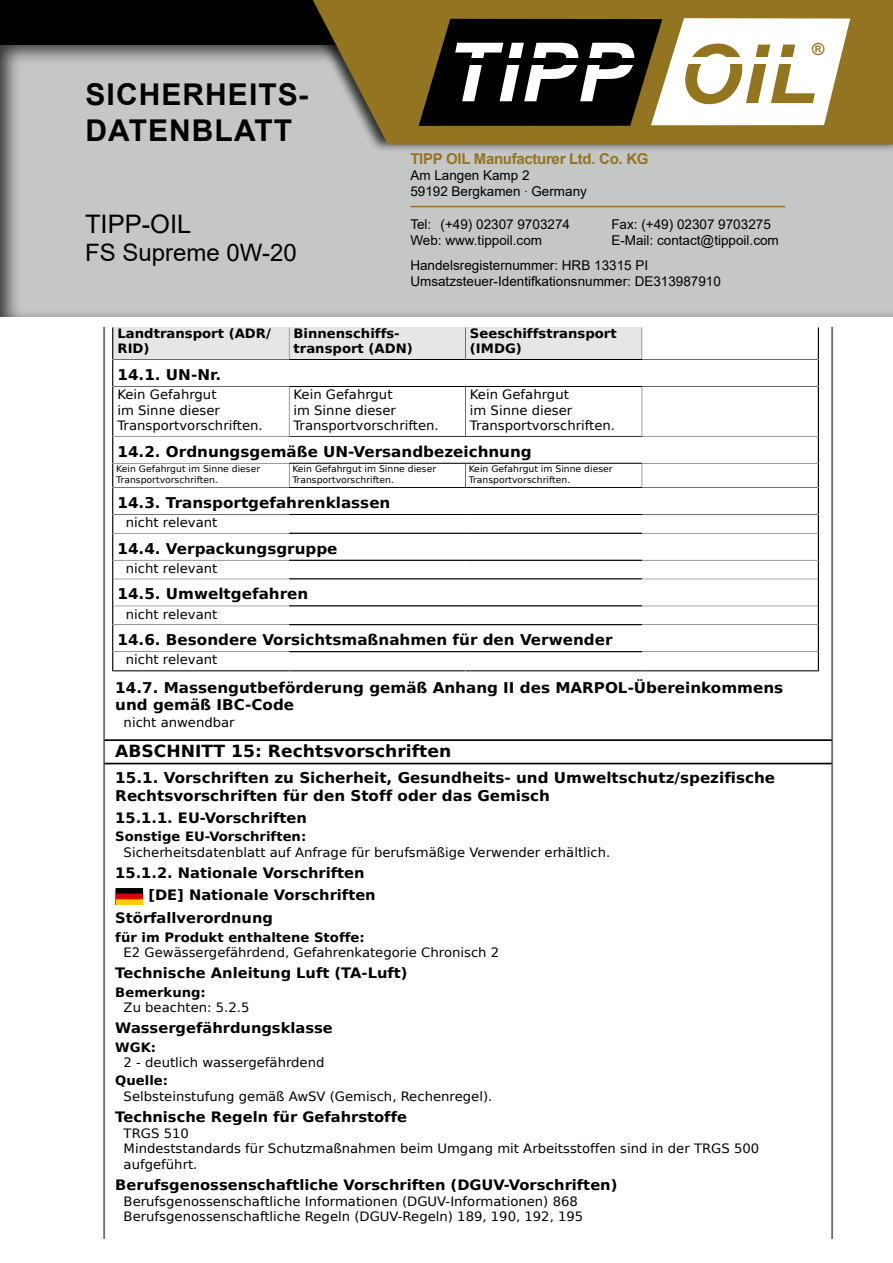
<style>
.page{position:relative;width:893px;height:1263px;background:#fff}
.page>*{position:absolute;margin:0;border:0;box-sizing:border-box;transform-origin:0 0}
.t1{font:italic 700 81.75px "Arial";letter-spacing:.015em;color:#fff}
.t2{font:700 30px/36px "Arial";letter-spacing:.035em;color:#000}
.t3{font:25.5px "Arial";color:#000}
.t4{font:24px "Arial";color:#000}
.t5{font:700 16.65px "DejaVu Sans";color:#000}
.t6{font:700 16.65px "Arial";color:#937520}
.t7{font:700 15px "Arial";letter-spacing:-.02em;color:#937521}
.t8{font:700 14.85px/17.9px "DejaVu Sans";color:#000}
.t9{font:700 14.4px "DejaVu Sans";color:#000}
.t10{font:13.5px/16.2px "Arial";color:#000}
.t11{font:12.9px/15.5px "DejaVu Sans";color:#000}
.t12{font:700 12.9px/15.5px "DejaVu Sans";color:#000}
.t13{font:700 11.4px "DejaVu Sans";color:#000}
.t14{font:9px/10.8px "DejaVu Sans";color:#000}
.s1{font-weight:400}
.s2{color:#937520}
.s3{font-family:"Helvetica Neue LT Std";font-weight:100;font-stretch:condensed}
.s4{font-weight:700}
</style>
<div class="page">
<div style="left:0;top:43px;width:893px;height:276px;background:#000;opacity:.75"></div>
<div style="left:0;top:0;width:893px;height:45px;background:#000"></div>
<div style="left:292px;top:0;width:601px;height:153px;background:#000;opacity:.75"></div>
<svg style="left:308px;top:0;width:585px;height:145px;background:#937a34"></svg>
<svg style="left:419px;top:18px;width:431px;height:108px"></svg>
<div style="left:445px;top:43px;width:184px;height:76px;background:#000"></div>
<div style="left:469px;top:58px;width:170px;height:6px;background:#000"></div>
<div style="left:685px;top:58px;width:109px;height:6px;background:#fff"></div>
<hr style="left:410px;top:206px;width:375px;height:1px;background:#937521">
<hr style="left:832px;top:327px;width:1px;height:911px;background:#000">
<hr style="left:104px;top:327px;width:1px;height:911px;background:#000">
<svg style="left:112px;top:327px;width:707px;height:345px"></svg>
<hr style="left:104px;top:739px;width:728px;height:2px;background:#000">
<hr style="left:104px;top:763px;width:728px;height:1px;background:#000">
<svg style="left:115px;top:888px;width:28px;height:17px"></svg>
<img style="left:116px;top:889px;width:26px;height:15px">
<h2 class="t2" style="left:86px;top:77px;width:224px">SICHERHEITS-<br>DATENBLATT</h2>
<p class="t3" style="left:85px;top:206px;width:108px">TIPP-OIL</p>
<p class="t4" style="left:85px;top:236px;width:213px">FS Supreme 0W-20</p>
<p class="t13" style="left:115px;top:246px;width:67px">Version: <span class="s1">4</span></p>
<h1 class="t1" style="left:445px;top:18px;width:373px">TIPP <span class="s2">OIL</span></h1>
<p class="t6" style="left:812px;top:38px;width:14px">®</p>
<p class="t7" style="left:410px;top:148px;width:240px">TIPP OIL Manufacturer Ltd. Co. KG</p>
<p class="t10" style="left:410px;top:167px;width:178px">Am Langen Kamp 2<br>59192 Bergkamen <span class="s3">·</span> Germany</p>
<p class="t10" style="left:410px;top:216px;width:161px">Tel: (+49) 02307 9703274</p>
<p class="t10" style="left:611px;top:216px;width:161px">Fax: (+49) 02307 9703275</p>
<p class="t10" style="left:410px;top:232px;width:133px">Web: www.tippoil.com</p>
<p class="t10" style="left:410px;top:228px;width:370px;line-height:25.2px;text-indent:201px">E-Mail: contact@tippoil.com<br>Handelsregisternummer: HRB 13315 PI</p>
<p class="t10" style="left:410px;top:273px;width:312px">Umsatzsteuer-Identifkationsnummer: DE313987910</p>
<p class="t12" style="left:118px;top:325px;width:155px">Landtransport (ADR/<br>RID)</p>
<p class="t12" style="left:294px;top:325px;width:121px">Binnenschiffs&shy;transport (ADN)</p>
<p class="t12" style="left:470px;top:325px;width:148px">Seeschiffstransport (IMDG)</p>
<p class="t8" style="left:118px;top:365px;width:105px">14.1. UN-Nr.</p>
<p class="t11" style="left:118px;top:387px;width:147px">Kein Gefahrgut<br>im Sinne dieser<br>Transportvorschriften.</p>
<p class="t11" style="left:294px;top:387px;width:147px">Kein Gefahrgut<br>im Sinne dieser<br>Transportvorschriften.</p>
<p class="t11" style="left:470px;top:387px;width:147px">Kein Gefahrgut<br>im Sinne dieser<br>Transportvorschriften.</p>
<p class="t8" style="left:118px;top:442px;width:416px">14.2. Ordnungsgemäße UN-Versandbezeichnung</p>
<p class="t14" style="left:116px;top:463px;width:145px">Kein Gefahrgut im Sinne dieser<br>Transportvorschriften.</p>
<p class="t14" style="left:292px;top:463px;width:145px">Kein Gefahrgut im Sinne dieser<br>Transportvorschriften.</p>
<p class="t14" style="left:469px;top:463px;width:145px">Kein Gefahrgut im Sinne dieser<br>Transportvorschriften.</p>
<p class="t8" style="left:118px;top:493px;width:274px">14.3. Transportgefahrenklassen</p>
<p class="t11" style="left:126px;top:515px;width:93px">nicht relevant</p>
<p class="t8" style="left:118px;top:539px;width:222px">14.4. Verpackungsgruppe</p>
<p class="t11" style="left:126px;top:560px;width:93px">nicht relevant</p>
<p class="t8" style="left:118px;top:585px;width:192px">14.5. Umweltgefahren</p>
<p class="t11" style="left:126px;top:606px;width:93px">nicht relevant</p>
<p class="t8" style="left:118px;top:630px;width:496px">14.6. Besondere Vorsichtsmaßnahmen für den Verwender</p>
<p class="t11" style="left:126px;top:652px;width:93px">nicht relevant</p>
<p class="t8" style="left:115px;top:678px;width:669px">14.7. Massengutbeförderung gemäß Anhang II des MARPOL-Übereinkommens und gemäß IBC-Code</p>
<p class="t11" style="left:124px;top:714px;width:113px">nicht anwendbar</p>
<p class="t5" style="left:115px;top:737px;width:337px">ABSCHNITT 15: Rechtsvorschriften</p>
<p class="t8" style="left:115px;top:768px;width:661px">15.1. Vorschriften zu Sicherheit, Gesundheits- und Umweltschutz/spezifische<br>Rechtsvorschriften für den Stoff oder das Gemisch</p>
<p class="t9" style="left:115px;top:805px;width:193px">15.1.1. EU-Vorschriften</p>
<p class="t11" style="left:124px;top:828px;width:488px;text-indent:-8px"><span class="s4">Sonstige EU-Vorschriften:<br></span>Sicherheitsdatenblatt auf Anfrage für berufsmäßige Verwender erhältlich.</p>
<p class="t9" style="left:115px;top:861px;width:251px">15.1.2. Nationale Vorschriften</p>
<p class="t9" style="left:148px;top:883px;width:229px">[DE] Nationale Vorschriften</p>
<p class="t9" style="left:115px;top:906px;width:159px">Störfallverordnung</p>
<p class="t11" style="left:124px;top:929px;width:377px;text-indent:-8px"><span class="s4">für im Produkt enthaltene Stoffe:<br></span>E2 Gewässergefährdend, Gefahrenkategorie Chronisch 2</p>
<p class="t9" style="left:115px;top:961px;width:294px">Technische Anleitung Luft (TA-Luft)</p>
<p class="t11" style="left:124px;top:984px;width:127px;text-indent:-8px"><span class="s4">Bemerkung:<br></span>Zu beachten: 5.2.5</p>
<p class="t9" style="left:115px;top:1016px;width:219px">Wassergefährdungsklasse</p>
<p class="t11" style="left:124px;top:1039px;width:202px;text-indent:-8px"><span class="s4">WGK:<br></span>2 - deutlich wassergefährdend</p>
<p class="t11" style="left:124px;top:1073px;width:370px;text-indent:-8px"><span class="s4">Quelle:<br></span>Selbsteinstufung gemäß AwSV (Gemisch, Rechenregel).</p>
<p class="t9" style="left:115px;top:1105px;width:293px">Technische Regeln für Gefahrstoffe</p>
<p class="t11" style="left:124px;top:1125px;width:637px">TRGS 510<br>Mindeststandards für Schutzmaßnahmen beim Umgang mit Arbeitsstoffen sind in der TRGS 500 aufgeführt.</p>
<p class="t9" style="left:115px;top:1173px;width:504px">Berufsgenossenschaftliche Vorschriften (DGUV-Vorschriften)</p>
<p class="t11" style="left:124px;top:1193px;width:461px">Berufsgenossenschaftliche Informationen (DGUV-Informationen) 868<br>Berufsgenossenschaftliche Regeln (DGUV-Regeln) 189, 190, 192, 195</p>
</div>
